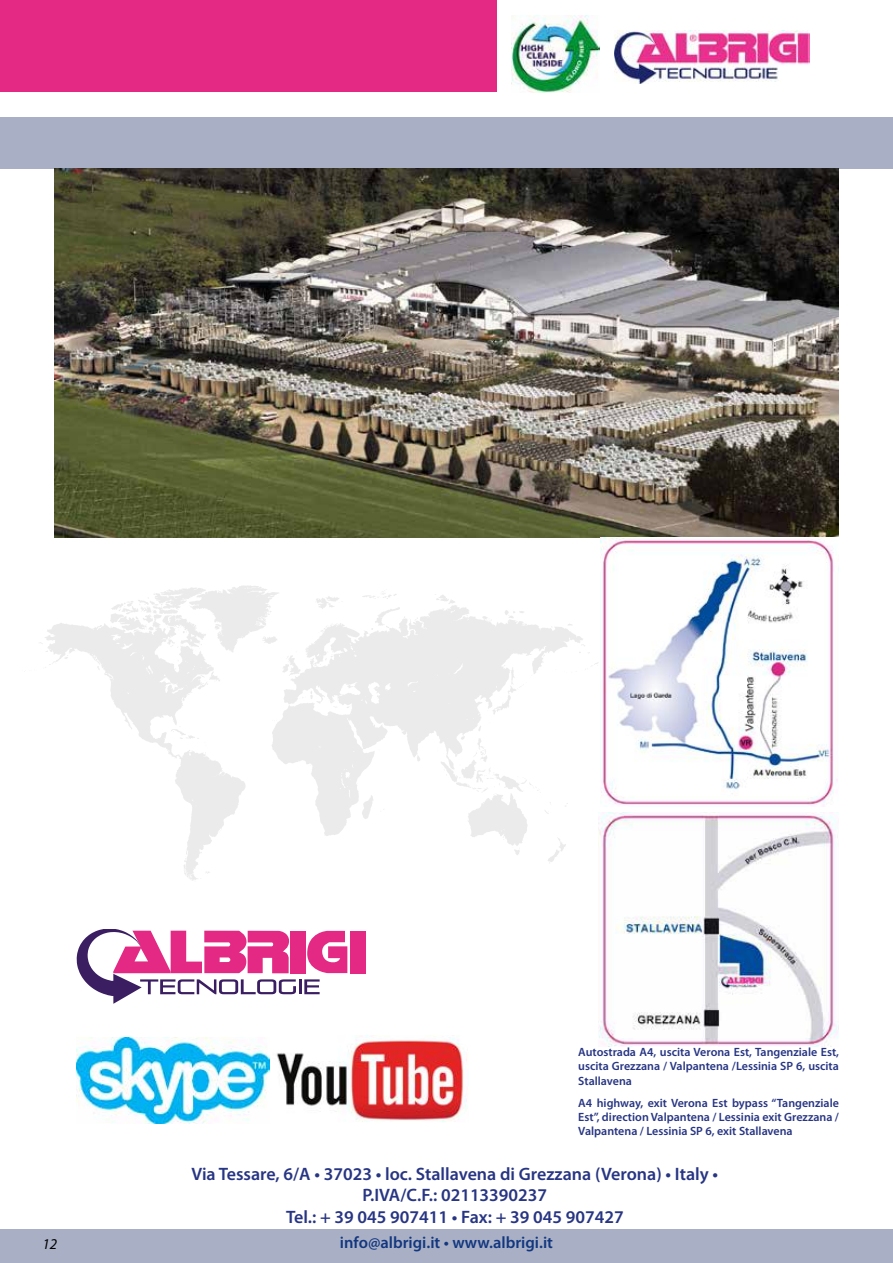
<style>
.page{position:relative;width:893px;height:1263px;background:#fff}
.page>*{position:absolute;margin:0;border:0;box-sizing:border-box;transform-origin:0 0}
.t1{font:600 18px/21.6px "Myriad Pro";color:#273583;text-align:center}
.t2{font:600 16.5px "Myriad Pro";color:#13377f}
.t3{font:italic 15px "Myriad Pro";color:#000}
.t4{font:600 12px/14.4px "Myriad Pro";color:#273583;text-align:justify}
</style>
<div class="page">
<div style="left:0;top:117px;width:893px;height:51px;background:#a9b0c6"></div>
<img style="left:511px;top:16px;width:88px;height:76px">
<div style="left:0;top:0;width:496px;height:92px;background:#e42984"></div>
<img style="left:615px;top:30px;width:194px;height:53px">
<div style="left:0;top:1229px;width:893px;height:34px;background:#a9b0c6"></div>
<img style="left:276px;top:1035px;width:193px;height:87px">
<img style="left:598px;top:813px;width:241px;height:233px">
<img style="left:54px;top:169px;width:785px;height:369px">
<img style="left:601px;top:538px;width:238px;height:269px">
<img style="left:77px;top:1038px;width:193px;height:85px">
<svg style="left:40px;top:585px;width:558px;height:296px"></svg>
<div style="left:350px;top:931px;width:16px;height:42px;background:#e42984"></div>
<svg style="left:77px;top:929px;width:270px;height:75px"></svg>
<p class="t4" style="left:578px;top:1044px;width:262px">Autostrada A4, uscita Verona Est, Tangenziale Est, uscita Grezzana / Valpantena /Lessinia SP 6, uscita Stallavena</p>
<p class="t4" style="left:578px;top:1095px;width:262px">A4 highway, exit Verona Est bypass “Tangenziale Est”, direction Valpantena / Lessinia exit Grezzana / Valpantena / Lessinia SP 6, exit Stallavena</p>
<h1 class="t1" style="left:192px;top:1162px;width:528px">Via Tessare, 6/A • 37023 • loc. Stallavena di Grezzana (Verona) • Italy •<br>P.IVA/C.F.: 02113390237<br>Tel.: + 39 045 907411 • Fax: + 39 045 907427</h1>
<p class="t3" style="left:43px;top:1234px;width:16px">12</p>
<h2 class="t2" style="left:340px;top:1232px;width:215px">info@albrigi.it • www.albrigi.it</h2>
</div>
